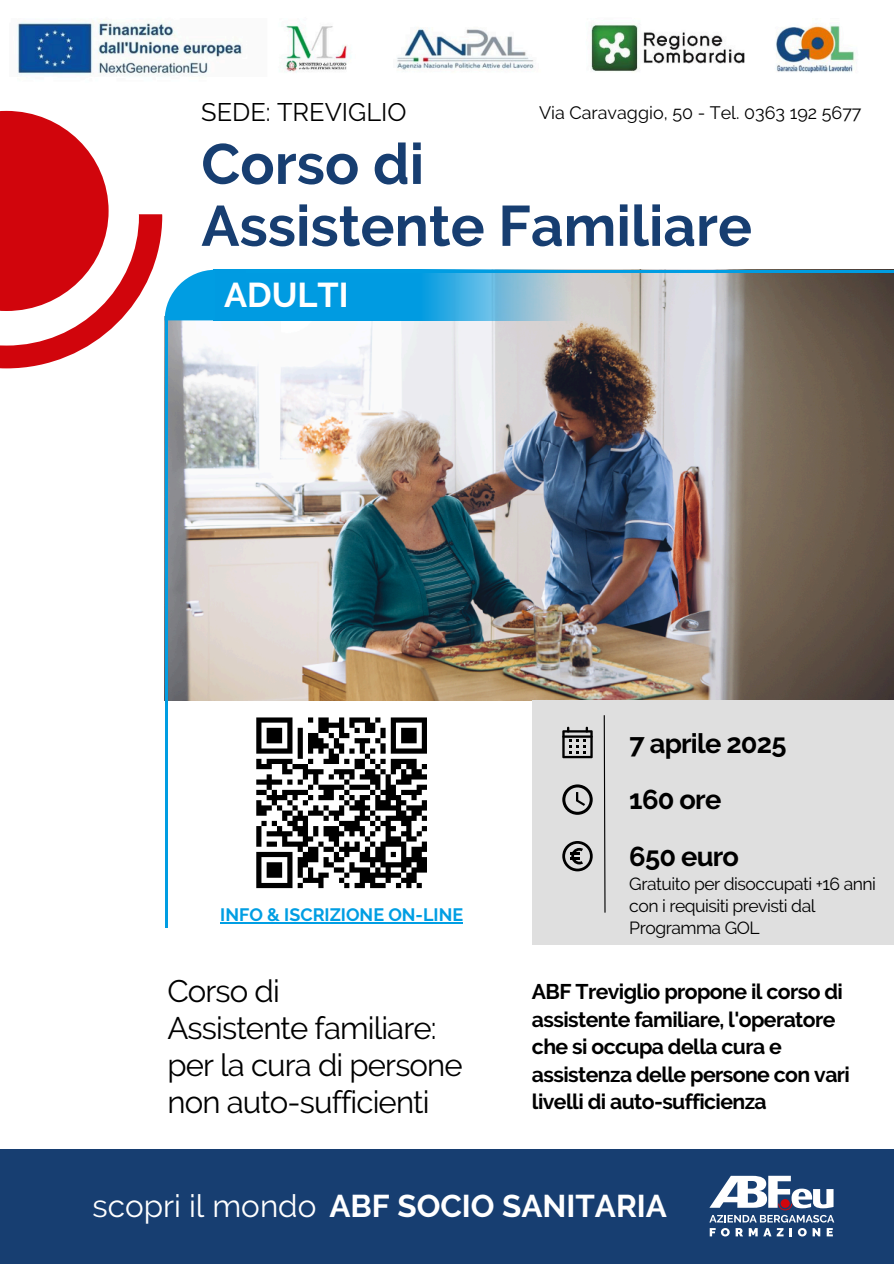
<style>
.page{position:relative;width:894px;height:1264px;background:#fff}
.page>*{position:absolute;margin:0;border:0;box-sizing:border-box;transform-origin:0 0}
.t1{font:700 56.7px/61.8px "Raleway";color:#173e71}
.t2{font:700 34.35px "Raleway";color:#fff}
.t3{font:700 31.35px "Raleway";color:#fff}
.t4{font:31.05px/37px "Raleway";letter-spacing:-.03em;color:#000}
.t5{font:700 27.3px "Raleway";letter-spacing:-.03em;color:#000}
.t6{font:25.35px "Raleway";color:#000}
.t7{font:700 21.15px/27.5px "Raleway";letter-spacing:-.03em;color:#000}
.t8{font:18px "Raleway";color:#000}
.t9{font:700 17.85px "Raleway";color:#009ee3}
.t10{font:17.55px/22.4px "Raleway";letter-spacing:-.03em;color:#000}
.s1{font-weight:400}
</style>
<div class="page">
<img style="left:167px;top:272px;width:725px;height:429px">
<img style="left:215px;top:270px;width:368px;height:50px">
<svg style="left:0;top:111px;width:215px;height:257px"></svg>
<hr style="left:165px;top:320px;width:2px;height:607px;background:#009de2">
<hr style="left:246px;top:270px;width:647px;height:2px;background:#009de2">
<div style="left:0;top:1148px;width:893px;height:115px;background:#173e71"></div>
<svg style="left:709px;top:1175px;width:125px;height:61px"></svg>
<div style="left:532px;top:700px;width:361px;height:245px;background:#dfdfdf"></div>
<hr style="left:220px;top:922px;width:243px;height:1px;background:#009ee3">
<svg style="left:603px;top:715px;width:3px;height:198px"></svg>
<svg style="left:562px;top:726px;width:30px;height:32px"></svg>
<svg style="left:562px;top:784px;width:30px;height:30px"></svg>
<svg style="left:562px;top:841px;width:30px;height:30px"></svg>
<img style="left:17px;top:19px;width:840px;height:57px">
<svg style="left:256px;top:717px;width:171px;height:172px"></svg>
<p class="t6" style="left:201px;top:97px;width:207px">SEDE: TREVIGLIO</p>
<p class="t8" style="left:539px;top:102px;width:324px">Via Caravaggio, 50 - Tel. 0363 192 5677</p>
<h4 class="t1" style="left:201px;top:133px;width:552px">Corso di<br>Assistente Familiare</h4>
<p class="t2" style="left:224px;top:274px;width:126px">ADULTI</p>
<h1 class="t9" style="left:220px;top:904px;width:244px">INFO &amp; ISCRIZIONE ON-LINE</h1>
<p class="t4" style="left:167px;top:972px;width:297px">Corso di<br>Assistente familiare: per la cura di persone non auto-sufficienti</p>
<p class="t5" style="left:629px;top:727px;width:159px">7 aprile 2025</p>
<p class="t5" style="left:629px;top:783px;width:94px">160 ore</p>
<p class="t5" style="left:629px;top:840px;width:111px">650 euro</p>
<h2 class="t10" style="left:629px;top:872px;width:248px">Gratuito per disoccupati +16 anni con i requisiti previsti dal<br>Programma GOL</h2>
<p class="t7" style="left:532px;top:977px;width:319px">ABF Treviglio propone il corso di assistente familiare, l'operatore che si occupa della cura e assistenza delle persone con vari livelli di auto-sufficienza</p>
<p class="t3" style="left:93px;top:1187px;width:575px"><span class="s1">scopri il mondo</span> ABF SOCIO SANITARIA</p>
</div>
